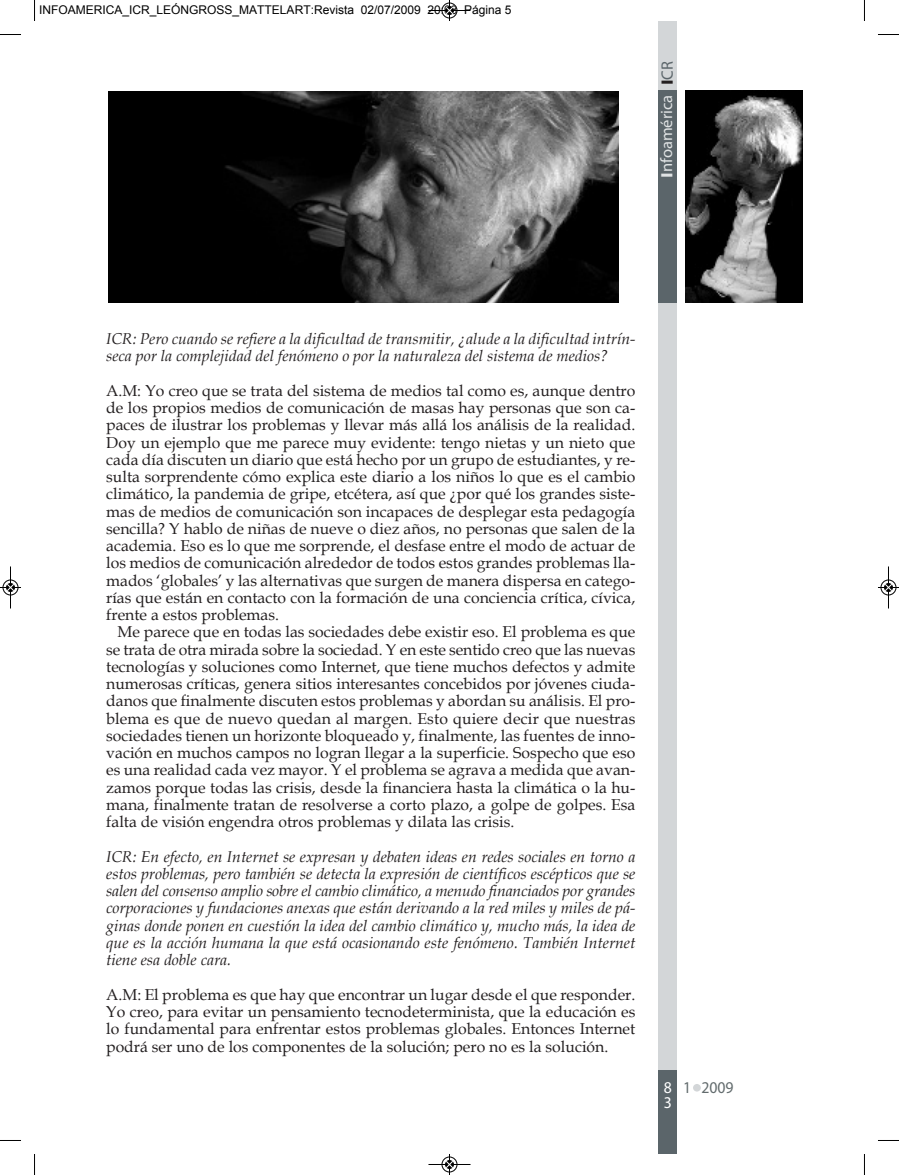
<style>
.page{position:relative;width:899px;height:1175px;background:#fff}
.page>*{position:absolute;margin:0;border:0;box-sizing:border-box;transform-origin:0 0}
.t1{font:16.5px "Myriad Pro";color:#e0e3e4}
.t2{font:16.5px "Myriad Pro";color:#636c6e;scale:.95 1}
.t3{font:16.5px/15px "Myriad Pro";color:#fff;scale:.95 1}
.t4{font:15.75px/17.2px "Book Antiqua";color:#231f20;text-align:justify}
.t5{font:italic 15.75px/17.2px "Book Antiqua";color:#231f20}
.t6{font:12px "Arial";color:#000}
.s1{font-weight:700}
.s2{font-weight:700;color:#231f20}
.s3{color:#5b656a}
</style>
<div class="page">
<div style="left:657px;top:35px;width:19px;height:1104px;background:#d3d6d8"></div>
<div style="left:692px;top:1084px;width:8px;height:7px;background:#d3d6d8;border-radius:50%"></div>
<div style="left:657px;top:35px;width:19px;height:268px;background:#5b656a"></div>
<div style="left:657px;top:1069px;width:19px;height:85px;background:#5b656a"></div>
<img style="left:108px;top:91px;width:510px;height:212px">
<div style="left:658px;top:21px;width:18px;height:69px;background:#d3d6d8"></div>
<div style="left:685px;top:87px;width:120px;height:216px;background:linear-gradient(to right,#fff,#fff)"></div>
<img style="left:685px;top:90px;width:117px;height:213px">
<svg style="left:34px;top:0;width:1px;height:21px"></svg>
<svg style="left:0;top:34px;width:21px;height:1px"></svg>
<svg style="left:878px;top:34px;width:20px;height:1px"></svg>
<svg style="left:34px;top:1154px;width:1px;height:21px"></svg>
<svg style="left:0;top:1140px;width:21px;height:1px"></svg>
<svg style="left:878px;top:1140px;width:20px;height:1px"></svg>
<svg style="left:428px;top:0;width:43px;height:21px"></svg>
<svg style="left:428px;top:1154px;width:43px;height:21px"></svg>
<svg style="left:0;top:566px;width:21px;height:43px"></svg>
<svg style="left:878px;top:566px;width:20px;height:43px"></svg>
<p class="t6" style="left:39px;top:3px;width:474px">INFOAMERICA_ICR_LEÓNGROSS_MATTELART:Revista 02/07/2009 20:03 Página 5</p>
<p class="t1" style="left:660px;top:178px;width:118px;rotate:-90deg"><span class="s1">I</span>nfoamérica <span class="s2">I</span><span class="s3">Cr</span></p>
<p class="t5" style="left:106px;top:330px;width:530px">ICR: Pero cuando se refiere a la dificultad de transmitir, ¿alude a la dificultad intrín&shy;seca por la complejidad del fenómeno o por la naturaleza del sistema de medios?</p>
<p class="t4" style="left:106px;top:382px;width:530px">A.M: Yo creo que se trata del sistema de medios tal como es, aunque dentro de los propios medios de comunicación de masas hay personas que son ca&shy;paces de ilustrar los problemas y llevar más allá los análisis de la realidad.<br>Doy un ejemplo que me parece muy evidente: tengo nietas y un nieto que cada día discuten un diario que está hecho por un grupo de estudiantes, y re&shy;sulta sorprendente cómo explica este diario a los niños lo que es el cambio climático, la pandemia de gripe, etcétera, así que ¿por qué los grandes siste&shy;mas de medios de comunicación son incapaces de desplegar esta pedagogía sencilla? Y hablo de niñas de nueve o diez años, no personas que salen de la academia. Eso es lo que me sorprende, el desfase entre el modo de actuar de los medios de comunicación alrededor de todos estos grandes problemas lla&shy;mados ‘globales’ y las alternativas que surgen de manera dispersa en catego&shy;rías que están en contacto con la formación de una conciencia crítica, cívica, frente a estos problemas.</p>
<p class="t4" style="left:106px;top:623px;width:530px;text-indent:11px">Me parece que en todas las sociedades debe existir eso. El problema es que se trata de otra mirada sobre la sociedad. Y en este sentido creo que las nuevas tecnologías y soluciones como Internet, que tiene muchos defectos y admite numerosas críticas, genera sitios interesantes concebidos por jóvenes ciuda&shy;danos que finalmente discuten estos problemas y abordan su análisis. El pro&shy;blema es que de nuevo quedan al margen. Esto quiere decir que nuestras sociedades tienen un horizonte bloqueado y, finalmente, las fuentes de inno&shy;vación en muchos campos no logran llegar a la superficie. Sospecho que eso es una realidad cada vez mayor. Y el problema se agrava a medida que avan&shy;zamos porque todas las crisis, desde la financiera hasta la climática o la hu&shy;mana, finalmente tratan de resolverse a corto plazo, a golpe de golpes. Esa falta de visión engendra otros problemas y dilata las crisis.</p>
<p class="t5" style="left:106px;top:848px;width:530px;text-align:justify">ICR: En efecto, en Internet se expresan y debaten ideas en redes sociales en torno a estos problemas, pero también se detecta la expresión de científicos escépticos que se salen del consenso amplio sobre el cambio climático, a menudo financiados por grandes corporaciones y fundaciones anexas que están derivando a la red miles y miles de pá&shy;ginas donde ponen en cuestión la idea del cambio climático y, mucho más, la idea de que es la acción humana la que está ocasionando este fenómeno. También Internet tiene esa doble cara.</p>
<p class="t4" style="left:106px;top:986px;width:530px">A.M: El problema es que hay que encontrar un lugar desde el que responder.<br>Yo creo, para evitar un pensamiento tecnodeterminista, que la educación es lo fundamental para enfrentar estos problemas globales. Entonces Internet podrá ser uno de los componentes de la solución; pero no es la solución.</p>
<p class="t3" style="left:663px;top:1081px;width:10px">8<br>3</p>
<p class="t2" style="left:683px;top:1080px;width:54px">1 2009</p>
</div>
